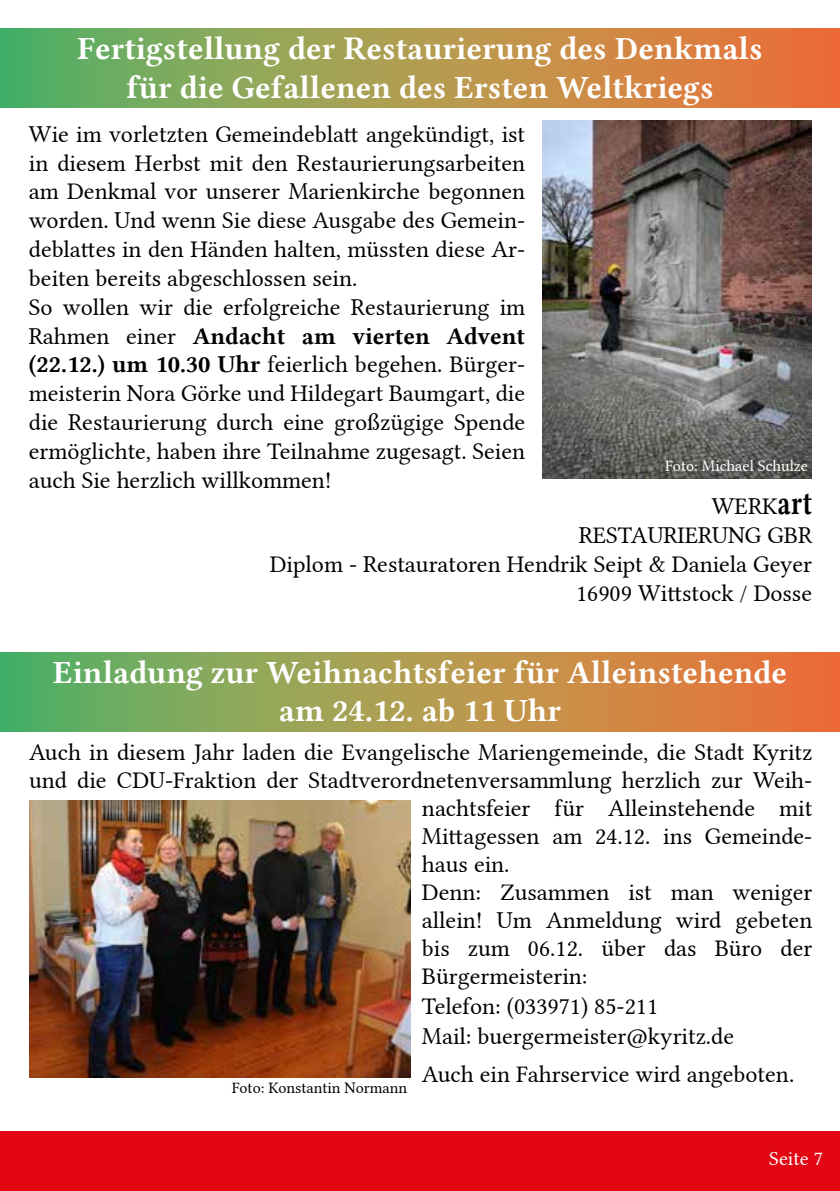
<style>
.page{position:relative;width:840px;height:1191px;background:#fff}
.page>*{position:absolute;margin:0;border:0;box-sizing:border-box;transform-origin:0 0}
.t1{font:32px/38.4px "Lin Libertine B";color:#fff;text-align:center}
.t2{font:24px/28.8px "Lin Libertine";color:#000}
.t3{font:24px "Lin Libertine B";color:#000}
.t4{font:20px "Lin Libertine";color:#fff}
.t5{font:16px "Lin Libertine";color:#000}
.t6{font:16px "Lin Libertine";color:#fff}
.s1{font-family:"Lin Libertine"}
.s2{font-family:"Lin Libertine B"}
.s3{font-family:"Lin Libertine B";font-size:34.4px}
</style>
<div class="page">
<div style="left:0;top:1131px;width:839px;height:60px;background:#e30613"></div>
<svg style="left:0;top:652px;width:839px;height:79px;background:#a99650"></svg>
<img style="left:29px;top:800px;width:381px;height:277px">
<svg style="left:0;top:28px;width:839px;height:80px;background:#a99650"></svg>
<img style="left:542px;top:121px;width:268px;height:358px">
<hr style="left:0;top:28px;width:1px;height:46px;background:#3dae67">
<h1 class="t1" style="left:77px;top:29px;width:686px">Fertigstellung der Restaurierung des Denkmals für die Gefallenen des Ersten Weltkriegs</h1>
<p class="t2" style="left:29px;top:117px;width:497px">Wie im vorletzten Gemeindeblatt angekündigt, ist in diesem Herbst mit den Restaurierungsarbeiten am Denkmal vor unserer Marienkirche begonnen worden. Und wenn Sie diese Ausgabe des Gemein&shy;deblattes in den Händen halten, müssten diese Ar&shy;beiten bereits abgeschlossen sein.<br>So wollen wir die erfolgreiche Restaurierung im</p>
<p class="t3" style="left:29px;top:319px;width:497px"><span class="s1">Rahmen einer</span> Andacht am vierten Advent</p>
<p class="t2" style="left:29px;top:347px;width:497px;text-align:justify"><span class="s2">(22.12.) um 10.30 Uhr</span> feierlich begehen. Bürger&shy;meisterin Nora Görke und Hildegart Baumgart, die die Restaurierung durch eine großzügige Spende ermöglichte, haben ihre Teilnahme zugesagt. Seien auch Sie herzlich willkommen!</p>
<p class="t6" style="left:664px;top:453px;width:144px">Foto: Michael Schulze</p>
<p class="t2" style="left:269px;top:489px;width:543px;text-align:right">WERK<span class="s3">art<br></span>RESTAURIERUNG GBR<br>Diplom - Restauratoren Hendrik Seipt &amp; Daniela Geyer<br>16909 Wittstock / Dosse</p>
<h1 class="t1" style="left:53px;top:653px;width:735px">Einladung zur Weihnachtsfeier für Alleinstehende am 24.12. ab 11 Uhr</h1>
<p class="t2" style="left:29px;top:735px;width:784px">Auch in diesem Jahr laden die Evangelische Mariengemeinde, die Stadt Kyritz</p>
<p class="t2" style="left:29px;top:763px;width:784px">und die CDU-Fraktion der Stadtverordnetenversammlung herzlich zur Weih-</p>
<p class="t2" style="left:422px;top:791px;width:391px">nachtsfeier für Alleinstehende mit</p>
<p class="t2" style="left:422px;top:819px;width:391px">Mittagessen am 24.12. ins Gemeinde-</p>
<p class="t2" style="left:422px;top:847px;width:89px">haus ein.</p>
<p class="t2" style="left:422px;top:875px;width:391px">Denn: Zusammen ist man weniger</p>
<p class="t2" style="left:422px;top:903px;width:391px">allein! Um Anmeldung wird gebeten</p>
<p class="t2" style="left:422px;top:931px;width:391px">bis zum 06.12. über das Büro der</p>
<p class="t2" style="left:422px;top:959px;width:167px">Bürgermeisterin:</p>
<p class="t2" style="left:422px;top:989px;width:237px">Telefon: (033971) 85-211</p>
<p class="t2" style="left:422px;top:1019px;width:313px">Mail: buergermeister@kyritz.de</p>
<p class="t2" style="left:422px;top:1057px;width:373px">Auch ein Fahrservice wird angeboten.</p>
<p class="t5" style="left:232px;top:1075px;width:177px">Foto: Konstantin Normann</p>
<p class="t4" style="left:768px;top:1142px;width:55px">Seite 7</p>
</div>
